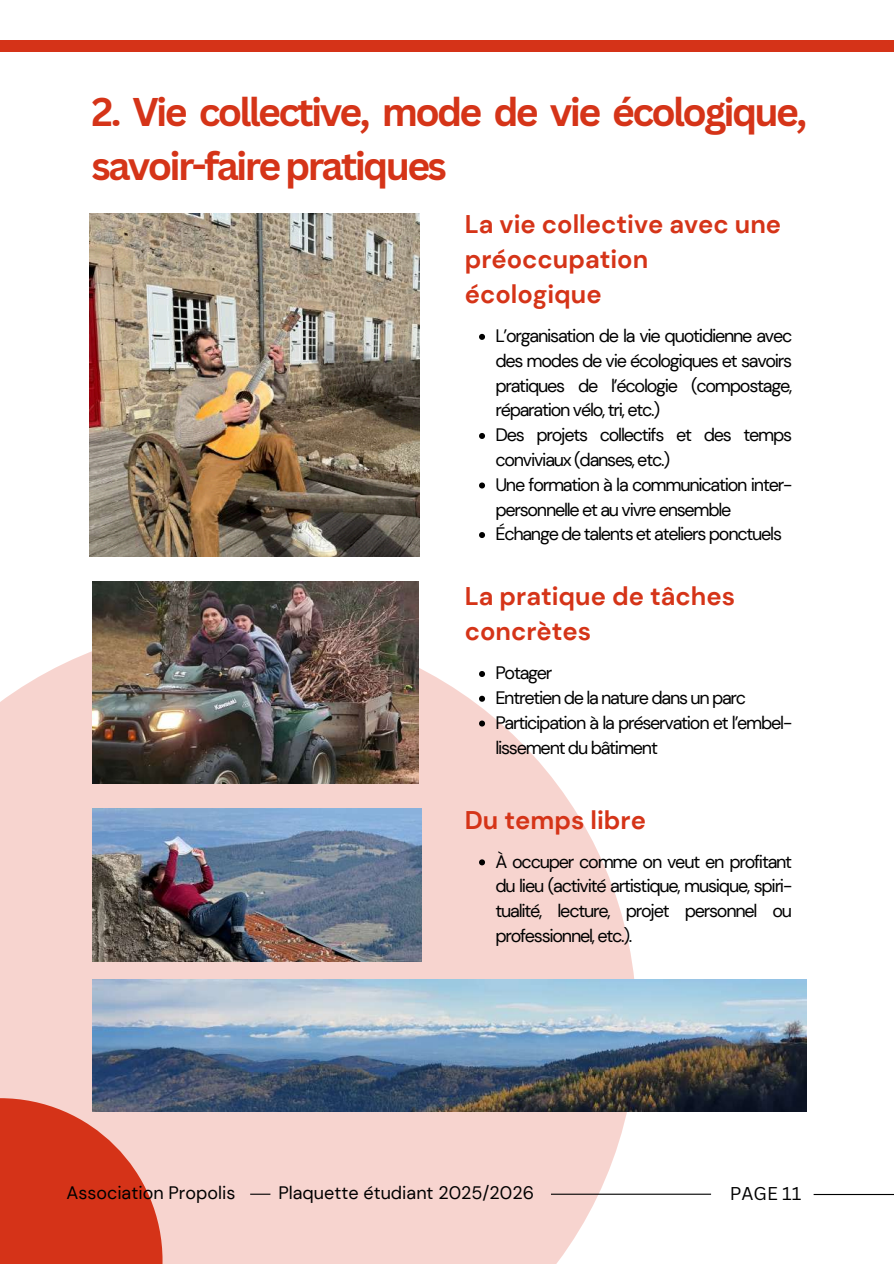
<style>
.page{position:relative;width:894px;height:1264px;background:#fff}
.page>*{position:absolute;margin:0;border:0;box-sizing:border-box;transform-origin:0 0}
.t1{font:700 39px/54px "Canva Sans";letter-spacing:-.07em;color:#d53418}
.t2{font:700 25.5px/35.2px "DM Sans";color:#d53418}
.t3{font:18px/24.8px "DM Sans";letter-spacing:-.07em;color:#000}
.t4{font:18px "DM Sans";color:#000}
.t5{font:18px "Canva Sans";color:#000}
</style>
<div class="page">
<svg style="left:0;top:624px;width:636px;height:639px;fill:#f7d4cf"></svg>
<svg style="left:479px;top:334px;width:6px;height:6px"></svg>
<svg style="left:479px;top:433px;width:6px;height:6px"></svg>
<svg style="left:479px;top:482px;width:6px;height:6px"></svg>
<svg style="left:479px;top:532px;width:6px;height:6px"></svg>
<svg style="left:479px;top:671px;width:6px;height:6px"></svg>
<svg style="left:479px;top:695px;width:6px;height:6px"></svg>
<svg style="left:479px;top:720px;width:6px;height:6px"></svg>
<svg style="left:479px;top:859px;width:6px;height:6px"></svg>
<img style="left:92px;top:979px;width:714px;height:132px">
<img style="left:89px;top:213px;width:330px;height:343px">
<img style="left:92px;top:581px;width:326px;height:203px">
<img style="left:92px;top:808px;width:330px;height:153px">
<svg style="left:250px;top:1193px;width:20px;height:1px"></svg>
<svg style="left:0;top:1098px;width:162px;height:165px;background:#d64e38"></svg>
<hr style="left:551px;top:1193px;width:159px;height:1px;background:#000">
<hr style="left:813px;top:1193px;width:80px;height:1px;background:#000">
<div style="left:61px;top:40px;width:832px;height:12px;background:#d53318"></div>
<div style="left:0;top:40px;width:739px;height:12px;background:#d53318"></div>
<h1 class="t1" style="left:92px;top:84px;width:716px">2. Vie collective, mode de vie écologique, savoir-faire pratiques</h1>
<h2 class="t2" style="left:464px;top:206px;width:318px">La vie collective avec une préoccupation écologique</h2>
<p class="t3" style="left:495px;top:323px;width:298px">L’organisation de la vie quotidienne avec des modes de vie écologiques et savoirs pratiques de l’écologie (compostage, réparation vélo, tri, etc.)<br>Des projets collectifs et des temps conviviaux (danses, etc.)<br>Une formation à la communication inter&shy;personnelle et au vivre ensemble Échange de talents et ateliers ponctuels</p>
<h2 class="t2" style="left:464px;top:578px;width:272px">La pratique de tâches concrètes</h2>
<p class="t3" style="left:495px;top:660px;width:298px">Potager<br>Entretien de la nature dans un parc<br>Participation à la préservation et l’embel&shy;lissement du bâtiment</p>
<h2 class="t2" style="left:464px;top:802px;width:183px">Du temps libre</h2>
<p class="t3" style="left:495px;top:849px;width:298px;text-align:justify">À occuper comme on veut en profitant du lieu (activité artistique, musique, spiri&shy;tualité, lecture, projet personnel ou professionnel, etc.).</p>
<p class="t4" style="left:66px;top:1181px;width:170px">Association Propolis</p>
<p class="t4" style="left:278px;top:1181px;width:257px">Plaquette étudiant 2025/2026</p>
<p class="t5" style="left:729px;top:1181px;width:73px">PAGE 11</p>
</div>
